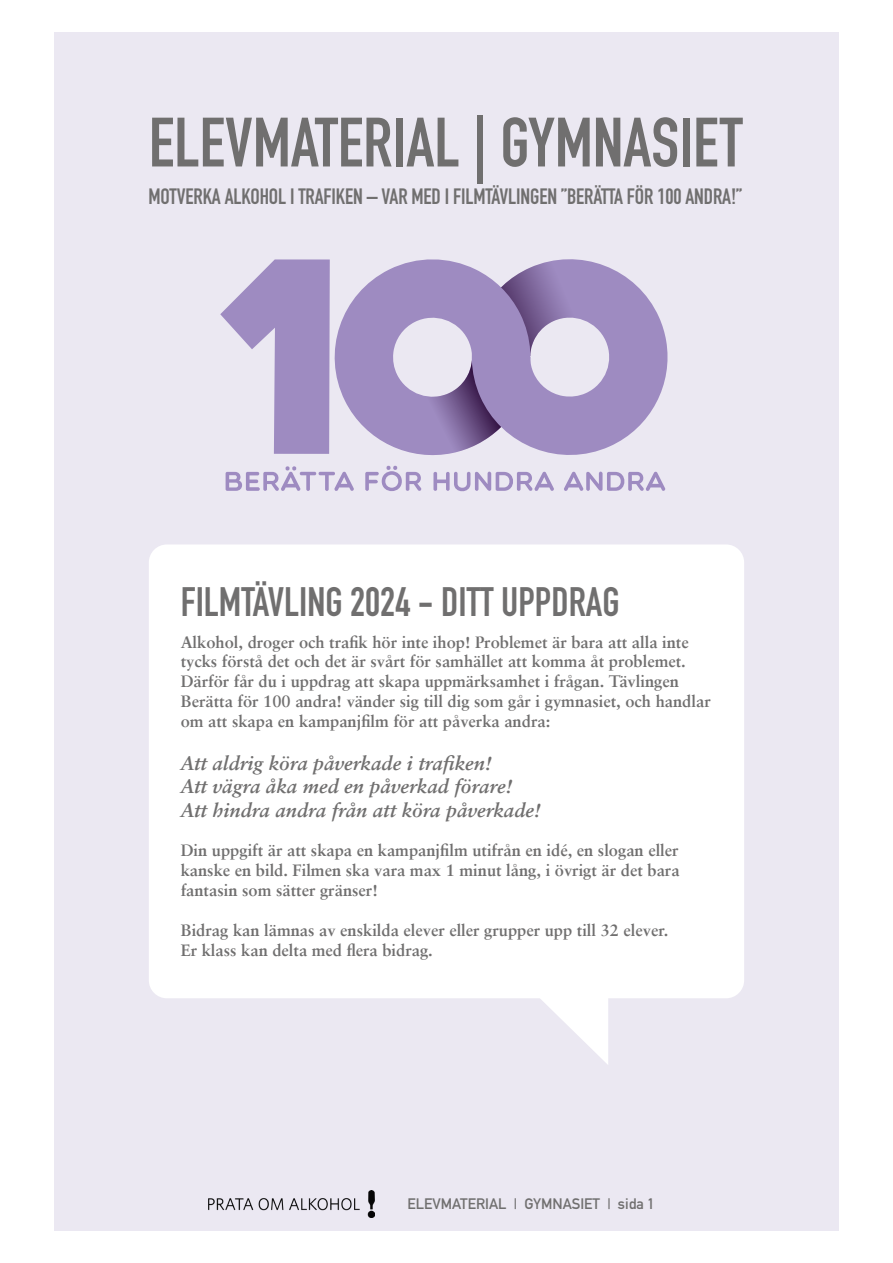
<style>
.page{position:relative;width:893px;height:1263px;background:#fff}
.page>*{position:absolute;margin:0;border:0;box-sizing:border-box;transform-origin:0 0}
.t1{font:700 68.55px "DIN Condensed";color:#706f6f}
.t2{font:700 40.5px "DIN Condensed";color:#706f6f}
.t3{font:700 21.9px "DIN Condensed";letter-spacing:-.005em;color:#706f6f}
.t4{font:italic 700 19.5px/23.4px "Sabon";color:#706f6f}
.t5{font:700 16.5px/19.8px "Sabon";color:#706f6f}
.t6{font:15px "DIN Mittelschrift Alternate";color:#706f6f}
</style>
<div class="page">
<div style="left:54px;top:33px;width:785px;height:1198px;background:#ebe8f2"></div>
<img style="left:209px;top:1190px;width:166px;height:27px">
<div style="left:149px;top:544px;width:595px;height:454px;background:#fff;border-radius:18px"></div>
<svg style="left:540px;top:998px;width:68px;height:66px"></svg>
<svg style="left:220px;top:259px;width:448px;height:233px"></svg>
<h1 class="t1" style="left:149px;top:96px;width:595px">ELEVMATERIAL | GYMNASIET</h1>
<h3 class="t3" style="left:149px;top:181px;width:595px">MOTVERKA ALKOHOL I TRAFIKEN – VAR MED I FILMTÄVLINGEN ”BERÄTTA FÖR 100 ANDRA!”</h3>
<h2 class="t2" style="left:181px;top:574px;width:440px">FILMTÄVLING 2024 - DITT UPPDRAG</h2>
<p class="t5" style="left:181px;top:631px;width:531px">Alkohol, droger och trafik hör inte ihop! Problemet är bara att alla inte tycks förstå det och det är svårt för samhället att komma åt problemet.<br>Därför får du i uppdrag att skapa uppmärksamhet i frågan. Tävlingen Berätta för 100 andra! vänder sig till dig som går i gymnasiet, och handlar om att skapa en kampanjfilm för att påverka andra:</p>
<p class="t4" style="left:181px;top:751px;width:362px">Att aldrig köra påverkade i trafiken!<br>Att vägra åka med en påverkad förare!<br>Att hindra andra från att köra påverkade!</p>
<p class="t5" style="left:181px;top:840px;width:500px;text-align:justify">Din uppgift är att skapa en kampanjfilm utifrån en idé, en slogan eller kanske en bild. Filmen ska vara max 1 minut lång, i övrigt är det bara fantasin som sätter gränser!</p>
<p class="t5" style="left:181px;top:919px;width:489px">Bidrag kan lämnas av enskilda elever eller grupper upp till 32 elever.<br>Er klass kan delta med flera bidrag.</p>
<p class="t6" style="left:407px;top:1195px;width:249px">ELEVMATERIAL | GYMNASIET | sida 1</p>
</div>
